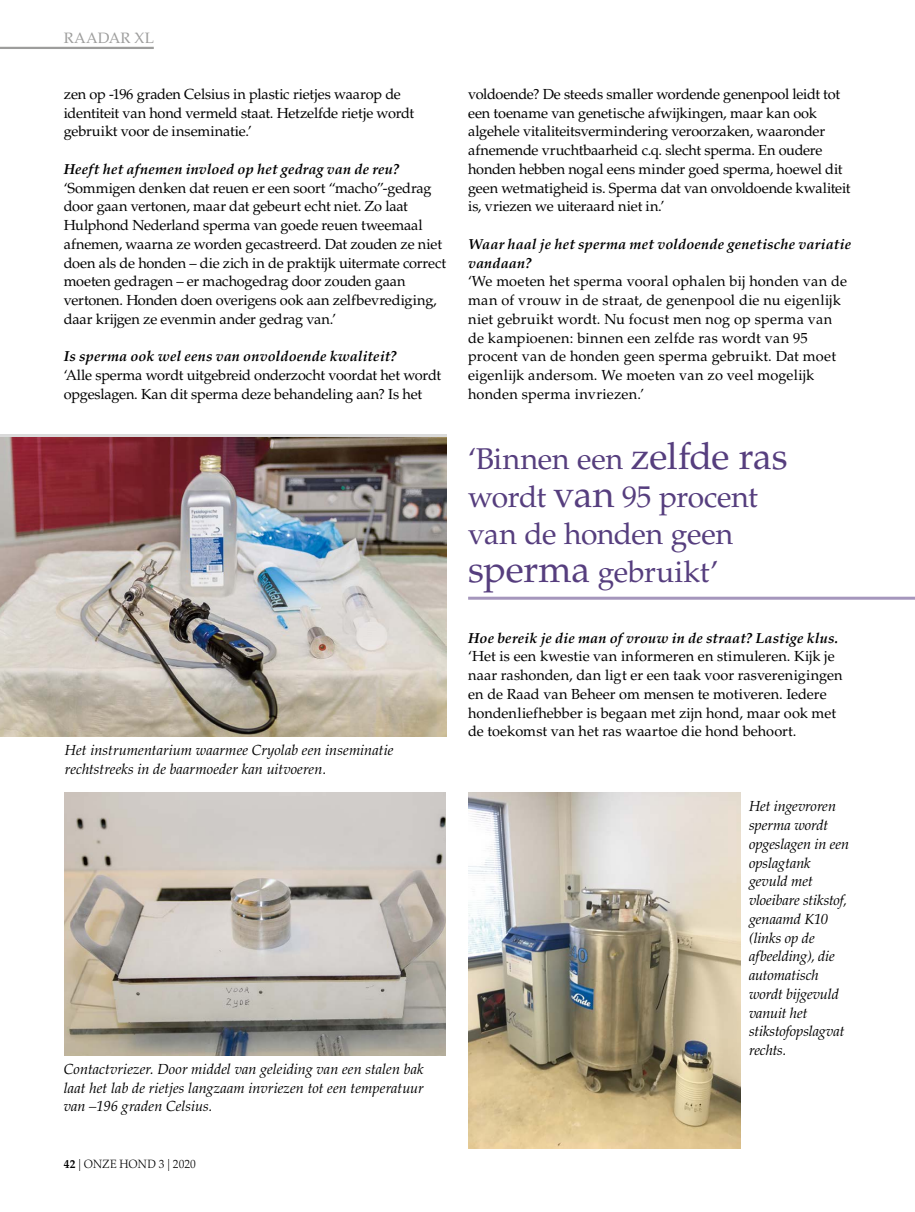
<style>
.page{position:relative;width:915px;height:1212px;background:#fff}
.page>*{position:absolute;margin:0;border:0;box-sizing:border-box;transform-origin:0 0}
.t1{font:30px/37.5px "Palatino LT Std";letter-spacing:-.01em;color:#563e7e}
.t2{font:15px "Palatino LT Std";letter-spacing:.015em;color:#9d9d9c}
.t3{font:14.55px/18.8px "Palatino LT Std";letter-spacing:-.005em;color:#000}
.t4{font:italic 14.55px/18.8px "Palatino LT Std";letter-spacing:-.005em;color:#000}
.t5{font:italic 700 14.55px/18.8px "Palatino LT Std";letter-spacing:.01em;color:#000}
.t6{font:300 12px "Palatino LT Std";letter-spacing:.005em;color:#000;scale:.95 1}
.s1{font-weight:700}
.s2{font-size:37.5px}
</style>
<div class="page">
<hr style="left:0;top:47px;width:154px;height:2px;background:#9d9d9c">
<img style="left:0;top:437px;width:446px;height:299px">
<img style="left:65px;top:793px;width:380px;height:262px">
<img style="left:468px;top:793px;width:272px;height:356px">
<hr style="left:468px;top:597px;width:446px;height:3px;background:#a596bc">
<p class="t2" style="left:64px;top:29px;width:92px">RAADAR XL</p>
<p class="t3" style="left:64px;top:85px;width:352px">zen op -196 graden Celsius in plastic rietjes waarop de identiteit van hond vermeld staat. Hetzelfde rietje wordt gebruikt voor de inseminatie.’</p>
<p class="t5" style="left:64px;top:160px;width:337px">Heeft het afnemen invloed op het gedrag van de reu?</p>
<p class="t3" style="left:64px;top:179px;width:384px">‘Sommigen denken dat reuen er een soort “macho”-gedrag door gaan vertonen, maar dat gebeurt echt niet. Zo laat Hulphond Nederland sperma van goede reuen tweemaal afnemen, waarna ze worden gecastreerd. Dat zouden ze niet doen als de honden – die zich in de praktijk uitermate correct moeten gedragen – er machogedrag door zouden gaan vertonen. Honden doen overigens ook aan zelfbevrediging, daar krijgen ze evenmin ander gedrag van.’</p>
<p class="t5" style="left:64px;top:347px;width:334px">Is sperma ook wel eens van onvoldoende kwaliteit?</p>
<p class="t3" style="left:64px;top:366px;width:378px">‘Alle sperma wordt uitgebreid onderzocht voordat het wordt opgeslagen. Kan dit sperma deze behandeling aan? Is het</p>
<p class="t4" style="left:65px;top:741px;width:330px">Het instrumentarium waarmee Cryolab een inseminatie rechtstreeks in de baarmoeder kan uitvoeren.</p>
<p class="t4" style="left:64px;top:1060px;width:361px;text-align:justify">Contactvriezer. Door middel van geleiding van een stalen bak laat het lab de rietjes langzaam invriezen tot een temperatuur van –196 graden Celsius.</p>
<p class="t6" style="left:64px;top:1157px;width:141px"><span class="s1">42</span> | ONZE HOND 3 | 2020</p>
<p class="t3" style="left:468px;top:85px;width:384px">voldoende? De steeds smaller wordende genenpool leidt tot een toename van genetische afwijkingen, maar kan ook algehele vitaliteitsvermindering veroorzaken, waaronder afnemende vruchtbaarheid c.q. slecht sperma. En oudere honden hebben nogal eens minder goed sperma, hoewel dit geen wetmatigheid is. Sperma dat van onvoldoende kwaliteit is, vriezen we uiteraard niet in.’</p>
<p class="t5" style="left:468px;top:235px;width:384px">Waar haal je het sperma met voldoende genetische variatie vandaan?</p>
<p class="t3" style="left:468px;top:272px;width:380px">‘We moeten het sperma vooral ophalen bij honden van de man of vrouw in de straat, de genenpool die nu eigenlijk niet gebruikt wordt. Nu focust men nog op sperma van de kampioenen: binnen een zelfde ras wordt van 95 procent van de honden geen sperma gebruikt. Dat moet eigenlijk andersom. We moeten van zo veel mogelijk honden sperma invriezen.’</p>
<h1 class="t1" style="left:468px;top:441px;width:321px">‘Binnen een <span class="s2">zelfde ras </span>wordt <span class="s2">van</span> 95 procent van de honden geen <span class="s2">sperma</span> gebruikt’</h1>
<p class="t5" style="left:468px;top:628px;width:371px">Hoe bereik je die man of vrouw in de straat? Lastige klus.</p>
<p class="t3" style="left:468px;top:647px;width:376px">‘Het is een kwestie van informeren en stimuleren. Kijk je naar rashonden, dan ligt er een taak voor rasverenigingen en de Raad van Beheer om mensen te motiveren. Iedere hondenliefhebber is begaan met zijn hond, maar ook met de toekomst van het ras waartoe die hond behoort.</p>
<p class="t4" style="left:748px;top:797px;width:102px">Het ingevroren sperma wordt opgeslagen in een opslagtank gevuld met vloeibare stikstof, genaamd K10 (links op de afbeelding), die automatisch wordt bijgevuld vanuit het stikstofopslagvat rechts.</p>
</div>
